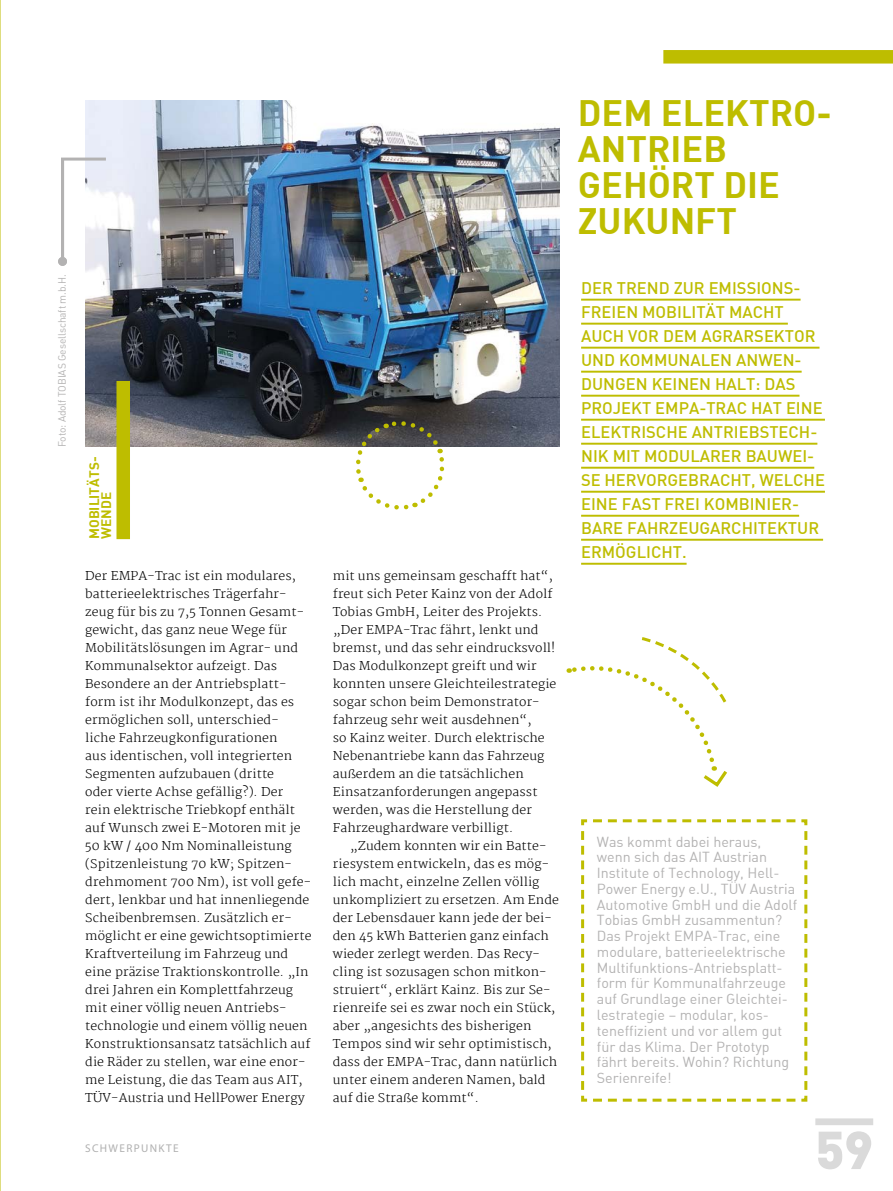
<style>
.page{position:relative;width:893px;height:1191px;background:#fff}
.page>*{position:absolute;margin:0;border:0;box-sizing:border-box;transform-origin:0 0}
.t1{font:900 52.5px "DIN";color:#dadada}
.t2{font:36px/36px "DIN Bold";color:#bebd00}
.t3{font:500 16.5px/24px "DIN";color:#bebd00}
.t4{font:14.25px/15.8px "DIN Alternate";color:#b3b2b2}
.t5{font:13.5px/12.3px "DIN Bold";color:#bebd00}
.t6{font:200 12px/18px "Martel";letter-spacing:.01em;color:#000}
.t7{font:11.25px "Myriad Pro";letter-spacing:.12em;color:#b0b0b0}
.t8{font:10.5px "DIN Alternate";letter-spacing:-.01em;color:#b3b2b2}
</style>
<div class="page">
<div style="left:815px;top:1118px;width:58px;height:7px;background:#dadada"></div>
<div style="left:663px;top:50px;width:230px;height:14px;background:#bebd00"></div>
<hr style="left:581px;top:299px;width:220px;height:2px;background:#bebd00">
<hr style="left:581px;top:323px;width:207px;height:2px;background:#bebd00">
<hr style="left:581px;top:347px;width:238px;height:2px;background:#bebd00">
<hr style="left:581px;top:371px;width:221px;height:2px;background:#bebd00">
<hr style="left:581px;top:395px;width:218px;height:2px;background:#bebd00">
<hr style="left:581px;top:419px;width:244px;height:2px;background:#bebd00">
<hr style="left:581px;top:443px;width:236px;height:2px;background:#bebd00">
<hr style="left:581px;top:467px;width:233px;height:2px;background:#bebd00">
<hr style="left:581px;top:491px;width:244px;height:2px;background:#bebd00">
<hr style="left:581px;top:515px;width:218px;height:2px;background:#bebd00">
<hr style="left:581px;top:539px;width:242px;height:2px;background:#bebd00">
<hr style="left:581px;top:563px;width:106px;height:2px;background:#bebd00">
<img style="left:85px;top:100px;width:475px;height:347px">
<hr style="left:61px;top:159px;width:3px;height:104px;background:#b3b2b2">
<div style="left:58px;top:257px;width:9px;height:9px;background:#b3b2b2;border-radius:50%"></div>
<hr style="left:61px;top:158px;width:45px;height:3px;background:#b3b2b2">
<svg style="left:581px;top:819px;width:227px;height:283px"></svg>
<div style="left:116px;top:381px;width:14px;height:158px;background:#bebd00"></div>
<svg style="left:355px;top:420px;width:90px;height:90px"></svg>
<svg style="left:568px;top:637px;width:159px;height:150px"></svg>
<p class="t8" style="left:56px;top:447px;width:175px;rotate:-90deg">Foto: Adolf TOBIAS Gesellschaft m.b.H.</p>
<p class="t5" style="left:87px;top:539px;width:84px;rotate:-90deg">MOBILITÄTS-<br>WENDE</p>
<p class="t6" style="left:85px;top:566px;width:228px">Der EMPA-Trac ist ein modulares, batterieelektrisches Trägerfahr&shy;zeug für bis zu 7,5 Tonnen Gesamt&shy;gewicht, das ganz neue Wege für Mobilitätslösungen im Agrar- und Kommunalsektor aufzeigt. Das Besondere an der Antriebsplatt&shy;form ist ihr Modulkonzept, das es ermöglichen soll, unterschied&shy;liche Fahrzeugkonfigurationen<br>aus identischen, voll integrierten Segmenten aufzubauen (dritte<br>oder vierte Achse gefällig?). Der<br>rein elektrische Triebkopf enthält auf Wunsch zwei E-Motoren mit je 50 kW / 400 Nm Nominalleistung (Spitzenleistung 70 kW; Spitzen&shy;drehmoment 700 Nm), ist voll gefe&shy;dert, lenkbar und hat innenliegende Scheibenbremsen. Zusätzlich er&shy;möglicht er eine gewichtsoptimierte Kraftverteilung im Fahrzeug und eine präzise Traktionskontrolle. „In drei Jahren ein Komplettfahrzeug mit einer völlig neuen Antriebs&shy;technologie und einem völlig neuen Konstruktionsansatz tatsächlich auf die Räder zu stellen, war eine enor&shy;me Leistung, die das Team aus AIT, TÜV-Austria und HellPower Energy</p>
<p class="t6" style="left:333px;top:566px;width:225px">mit uns gemeinsam geschafft hat“, freut sich Peter Kainz von der Adolf Tobias GmbH, Leiter des Projekts. „Der EMPA-Trac fährt, lenkt und bremst, und das sehr eindrucksvoll!<br>Das Modulkonzept greift und wir konnten unsere Gleichteilestrategie sogar schon beim Demonstrator&shy;fahrzeug sehr weit ausdehnen“,<br>so Kainz weiter. Durch elektrische Nebenantriebe kann das Fahrzeug außerdem an die tatsächlichen Einsatzanforderungen angepasst werden, was die Herstellung der Fahrzeughardware verbilligt.</p>
<p class="t6" style="left:333px;top:836px;width:228px;text-indent:17px">„Zudem konnten wir ein Batte&shy;riesystem entwickeln, das es mög&shy;lich macht, einzelne Zellen völlig unkompliziert zu ersetzen. Am Ende der Lebensdauer kann jede der bei&shy;den 45 kWh Batterien ganz einfach wieder zerlegt werden. Das Recy&shy;cling ist sozusagen schon mitkon&shy;struiert“, erklärt Kainz. Bis zur Se&shy;rienreife sei es zwar noch ein Stück, aber „angesichts des bisherigen Tempos sind wir sehr optimistisch, dass der EMPA-Trac, dann natürlich unter einem anderen Namen, bald auf die Straße kommt“.</p>
<p class="t7" style="left:85px;top:1141px;width:95px">SCHWERPUNKTE</p>
<h2 class="t2" style="left:578px;top:93px;width:255px">DEM ELEKTRO-<br>ANTRIEB<br>GEHÖRT DIE<br>ZUKUNFT</h2>
<p class="t3" style="left:581px;top:275px;width:245px">DER TREND ZUR EMISSIONS-<br>FREIEN MOBILITÄT MACHT<br>AUCH VOR DEM AGRARSEKTOR<br>UND KOMMUNALEN ANWEN-<br>DUNGEN KEINEN HALT: DAS<br>PROJEKT EMPA-TRAC HAT EINE<br>ELEKTRISCHE ANTRIEBSTECH-<br>NIK MIT MODULARER BAUWEI-<br>SE HERVORGEBRACHT, WELCHE<br>EINE FAST FREI KOMBINIER-<br>BARE FAHRZEUGARCHITEKTUR<br>ERMÖGLICHT.</p>
<p class="t4" style="left:597px;top:833px;width:202px">Was kommt dabei heraus, wenn sich das AIT Austrian<br>Institute of Technology, Hell-<br>Power Energy e.U., TÜV Austria<br>Automotive GmbH und die Adolf<br>Tobias GmbH zusammentun?<br>Das Projekt EMPA-Trac, eine modulare, batterieelektrische<br>Multifunktions-Antriebsplatt&shy;form für Kommunalfahrzeuge auf Grundlage einer Gleichtei&shy;lestrategie – modular, kos&shy;teneffizient und vor allem gut für das Klima. Der Prototyp fährt bereits. Wohin? Richtung<br>Serienreife!</p>
<h1 class="t1" style="left:815px;top:1114px;width:59px">59</h1>
</div>
